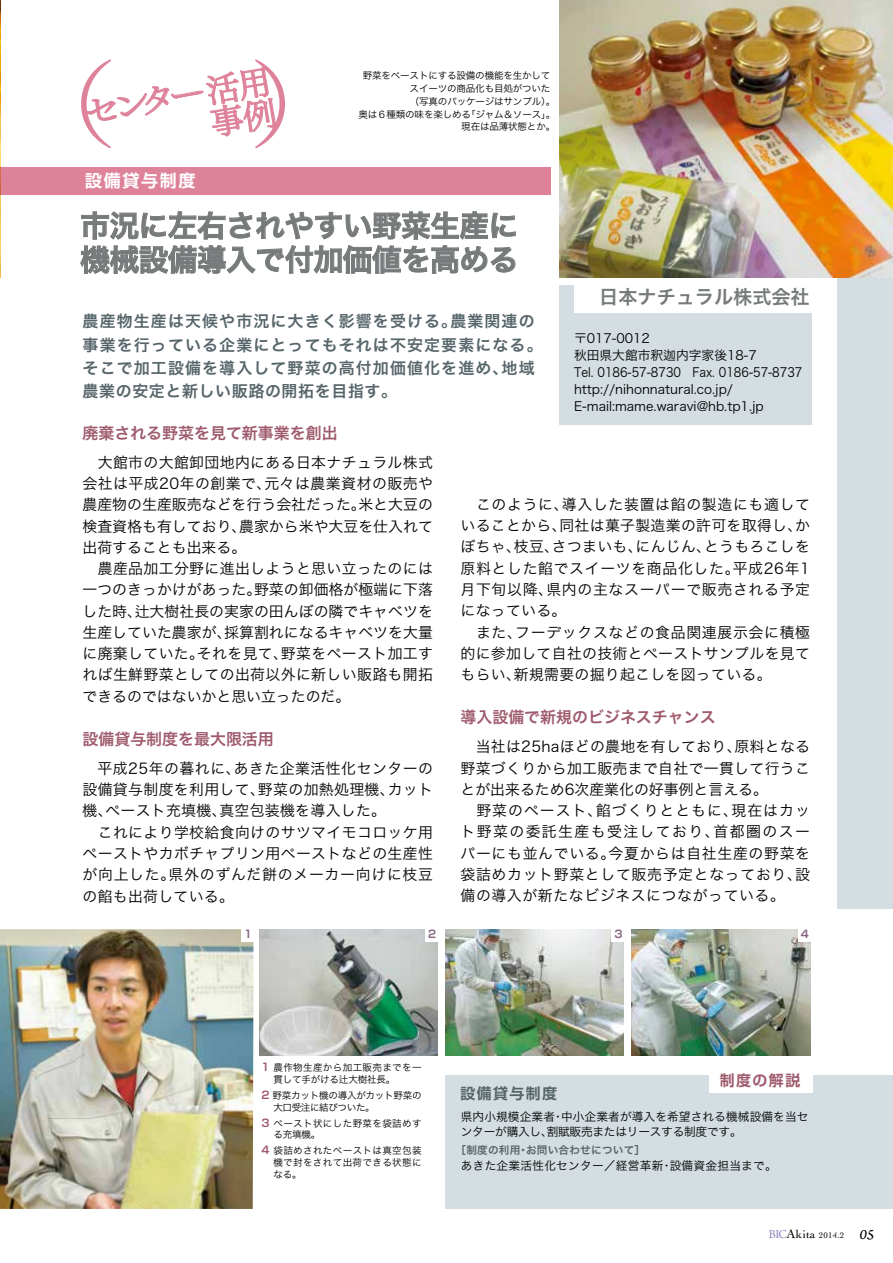
<style>
.page{position:relative;width:893px;height:1263px;background:#fff}
.page>*{position:absolute;margin:0;border:0;box-sizing:border-box;transform-origin:0 0}
.t1{font:97.65px "Tsuku A Old Min CID L";color:#de829a}
.t2{font:33.45px/32.5px "Tsuku Min CID RB";color:#de829a;text-align:right;scale:1.2 1}
.t3{font:29.7px/34px "Hira Kaku Pro N W6";letter-spacing:-.02em;color:#767a7b}
.t4{font:19.2px "Hira Kaku Pro N W6";color:#767a7b}
.t5{font:700 16.95px "Shin Go De";letter-spacing:.1em;color:#fff}
.t6{font:15.9px/23.4px "Hira Kaku Pro N W6";letter-spacing:.07em;color:#56656a}
.t7{font:15.9px "Hira Kaku Pro N W6";color:#9f5b6e}
.t8{font:14.85px/21.3px "Hira Kaku Pro N W3";letter-spacing:.025em;color:#000}
.t9{font:14.85px/21.3px "Hira Kaku Pro N W3";color:#000}
.t10{font:700 14.85px "Shin Go De";letter-spacing:.1em;color:#56656a}
.t11{font:700 14.85px "Shin Go De";letter-spacing:.1em;color:#9f5b6e}
.t12{font:12.75px/17px "Hira Kaku Pro N W3";color:#000}
.t13{font:11.7px/14.9px "Hira Kaku Pro N W3";letter-spacing:.01em;color:#000}
.t14{font:10.65px "Hira Kaku Pro N W6";letter-spacing:.02em;color:#56656a}
.t15{font:700 10.65px "Shin Go De";color:#856380}
.t16{font:9.6px/11.7px "Hira Kaku Pro N W3";letter-spacing:-.02em;color:#000}
.t17{font:9.6px/11.7px "Hira Kaku Pro N W3";letter-spacing:.035em;color:#000}
.t18{font:8.55px "Cochin";color:#000;scale:1.05 1}
.s1{font-family:"Shin Go De";font-weight:700;font-size:10.65px;color:#9f5b6e}
.s2{font-family:"Arno Pro Subhead";font-size:12.75px;color:#8f82bc}
.s3{font-size:12.75px}
.s4{font-size:11.55px}
.s5{font-family:"Arno Pro Italic Caption";font-size:14.85px}
</style>
<div class="page">
<div style="left:837px;top:0;width:56px;height:909px;background:#d4dde1"></div>
<img style="left:0;top:0;width:1px;height:277px">
<div style="left:0;top:167px;width:550px;height:27px;background:#de829a"></div>
<div style="left:559px;top:285px;width:253px;height:140px;background:#d4dde1"></div>
<img style="left:559px;top:0;width:334px;height:277px">
<div style="left:574px;top:278px;width:240px;height:35px;background:#fff"></div>
<div style="left:445px;top:1075px;width:448px;height:134px;background:#d4dde1"></div>
<img style="left:0;top:929px;width:253px;height:280px">
<img style="left:259px;top:929px;width:179px;height:126px">
<img style="left:445px;top:929px;width:179px;height:126px">
<img style="left:632px;top:929px;width:178px;height:126px">
<div style="left:710px;top:1058px;width:103px;height:35px;background:#fff"></div>
<div style="left:241px;top:929px;width:13px;height:13px;background:#fff"></div>
<div style="left:425px;top:929px;width:13px;height:13px;background:#fff"></div>
<div style="left:611px;top:929px;width:13px;height:13px;background:#fff"></div>
<div style="left:798px;top:929px;width:13px;height:13px;background:#fff"></div>
<svg style="left:80px;top:194px;width:436px;height:80px"></svg>
<svg style="left:85px;top:67px;width:191px;height:70px"></svg>
<h1 class="t1" style="left:18px;top:43px;width:99px">（</h1>
<h1 class="t1" style="left:251px;top:43px;width:99px">）</h1>
<h2 class="t2" style="left:79px;top:97px;width:161px;rotate:-10deg">センター活用事例</h2>
<p class="t5" style="left:85px;top:170px;width:112px">設備貸与制度</p>
<p class="t16" style="left:363px;top:69px;width:189px">野菜をペーストにする設備の機能を生かして</p>
<p class="t16" style="left:410px;top:82px;width:142px">スイーツの商品化も目処がついた</p>
<p class="t16" style="left:410px;top:95px;width:147px">（写真のパッケージはサンプル）。</p>
<p class="t16" style="left:358px;top:108px;width:198px">奥は６種類の味を楽しめる「ジャム＆ソース」。</p>
<p class="t16" style="left:461px;top:120px;width:95px">現在は品薄状態とか。</p>
<h3 class="t3" style="left:80px;top:207px;width:440px">市況に左右されやすい野菜生産に機械設備導入で付加価値を高める</h3>
<p class="t6" style="left:83px;top:309px;width:461px">農産物生産は天候や市況に大きく影響を受ける。農業関連の事業を行っている企業にとってもそれは不安定要素になる。そこで加工設備を導入して野菜の高付加価値化を進め、地域農業の安定と新しい販路の開拓を目指す。</p>
<p class="t4" style="left:599px;top:279px;width:212px">日本ナチュラル株式会社</p>
<p class="t12" style="left:574px;top:329px;width:230px">〒017-0012<br>秋田県大館市釈迦内字家後18-7<br>Tel. 0186-57-8730　Fax. 0186-57-8737 http://nihonnatural.co.jp/<br>E-mail:mame.waravi@hb.tp1.jp</p>
<p class="t7" style="left:82px;top:418px;width:257px">廃棄される野菜を見て新事業を創出</p>
<p class="t9" style="left:82px;top:450px;width:352px">　大館市の大館卸団地内にある日本ナチュラル株式会社は平成20年の創業で、元々は農業資材の販売や農産物の生産販売などを行う会社だった。米と大豆の検査資格も有しており、農家から米や大豆を仕入れて出荷することも出来る。<br>　農産品加工分野に進出しようと思い立ったのには一つのきっかけがあった。野菜の卸価格が極端に下落した時、辻大樹社長の実家の田んぼの隣でキャベツを生産していた農家が、採算割れになるキャベツを大量に廃棄していた。それを見て、野菜をペースト加工すれば生鮮野菜としての出荷以外に新しい販路も開拓できるのではないかと思い立ったのだ。</p>
<p class="t7" style="left:82px;top:725px;width:193px">設備貸与制度を最大限活用</p>
<p class="t8" style="left:82px;top:757px;width:352px;text-indent:15px">平成25年の暮れに、あきた企業活性化センターの設備貸与制度を利用して、野菜の加熱処理機、カット機、ペースト充填機、真空包装機を導入した。<br>　これにより学校給食向けのサツマイモコロッケ用ペーストやカボチャプリン用ペーストなどの生産性が向上した。県外のずんだ餅のメーカー向けに枝豆の餡も出荷している。</p>
<p class="t8" style="left:460px;top:493px;width:351px">　このように、導入した装置は餡の製造にも適していることから、同社は菓子製造業の許可を取得し、かぼちゃ、枝豆、さつまいも、にんじん、とうもろこしを原料とした餡でスイーツを商品化した。平成26年1月下旬以降、県内の主なスーパーで販売される予定になっている。<br>　また、フーデックスなどの食品関連展示会に積極的に参加して自社の技術とペーストサンプルを見てもらい、新規需要の掘り起こしを図っている。</p>
<p class="t7" style="left:460px;top:703px;width:257px">導入設備で新規のビジネスチャンス</p>
<p class="t8" style="left:460px;top:735px;width:351px">　当社は25haほどの農地を有しており、原料となる野菜づくりから加工販売まで自社で一貫して行うことが出来るため6次産業化の好事例と言える。<br>　野菜のペースト、餡づくりとともに、現在はカット野菜の委託生産も受注しており、首都圏のスーパーにも並んでいる。今夏からは自社生産の野菜を袋詰めカット野菜として販売予定となっており、設備の導入が新たなビジネスにつながっている。</p>
<p class="t15" style="left:244px;top:927px;width:10px">1</p>
<p class="t15" style="left:428px;top:927px;width:10px">2</p>
<p class="t15" style="left:615px;top:927px;width:10px">3</p>
<p class="t15" style="left:801px;top:927px;width:10px">4</p>
<p class="t17" style="left:273px;top:1061px;width:150px;text-indent:-12px"><span class="s1">1</span> 農作物生産から加工販売までを一貫して手がける辻大樹社長。</p>
<p class="t16" style="left:273px;top:1089px;width:150px;text-indent:-12px"><span class="s1">2</span> 野菜カット機の導入がカット野菜の大口受注に結びついた。</p>
<p class="t17" style="left:273px;top:1116px;width:150px;text-indent:-12px"><span class="s1">3</span> ペースト状にした野菜を袋詰めする充填機。</p>
<p class="t16" style="left:273px;top:1144px;width:150px;text-align:justify;text-indent:-12px"><span class="s1">4</span> 袋詰めされたペーストは真空包装機で封をされて出荷できる状態になる。</p>
<p class="t10" style="left:460px;top:1084px;width:98px">設備貸与制度</p>
<p class="t11" style="left:720px;top:1071px;width:82px">制度の解説</p>
<p class="t13" style="left:461px;top:1108px;width:349px">県内小規模企業者・中小企業者が導入を希望される機械設備を当センターが購入し、割賦販売またはリースする制度です。</p>
<p class="t14" style="left:455px;top:1140px;width:191px">［制度の利用・お問い合わせについて］</p>
<p class="t13" style="left:461px;top:1157px;width:317px">あきた企業活性化センター／経営革新・設備資金担当まで。</p>
<p class="t18" style="left:769px;top:1231px;width:102px"><span class="s2">BIC</span><span class="s3">A</span><span class="s4">kita</span> 2014.2 <span class="s5">05</span></p>
</div>
